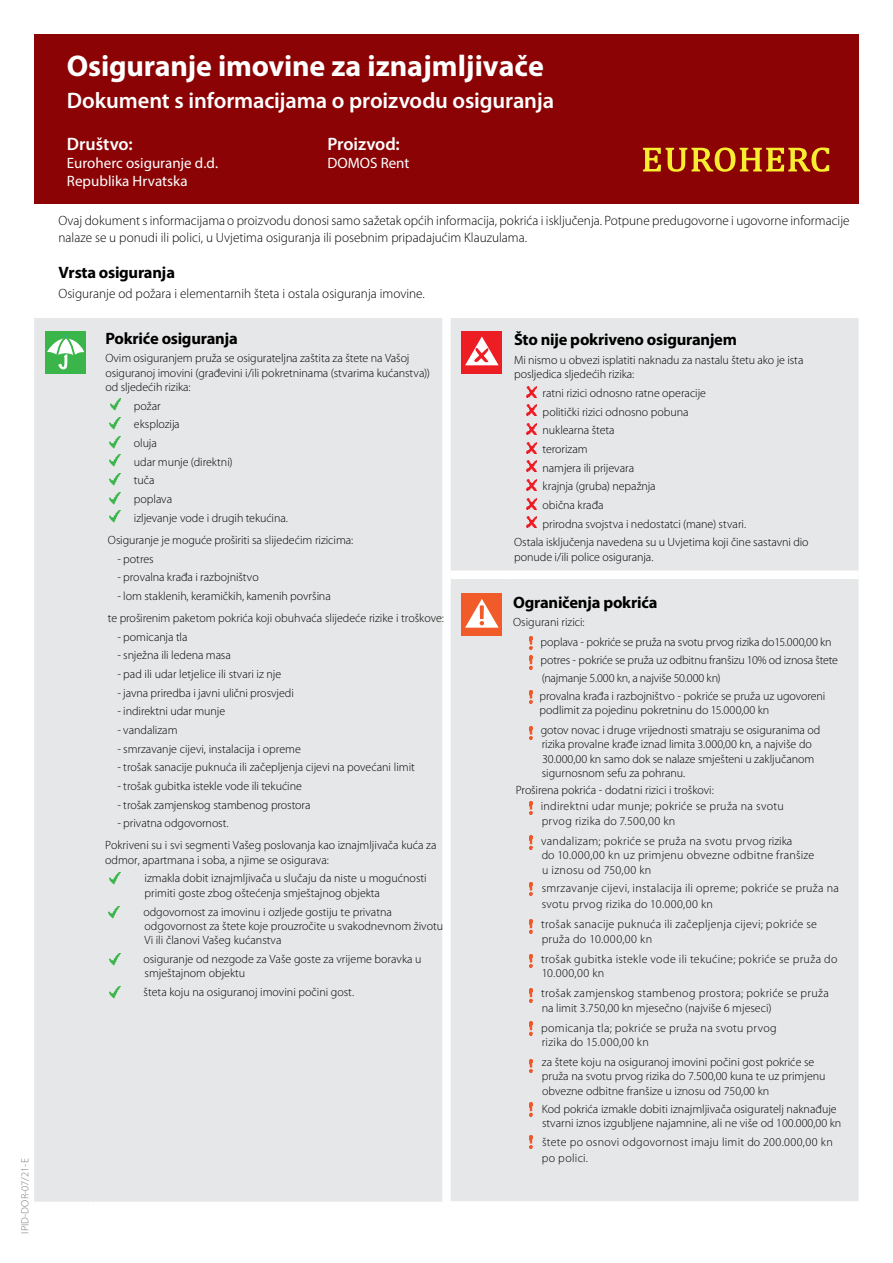
<style>
.page{position:relative;width:893px;height:1263px;background:#fff}
.page>*{position:absolute;margin:0;border:0;box-sizing:border-box;transform-origin:0 0}
.t1{font:700 30px "Myriad Pro";letter-spacing:-.005em;color:#fff}
.t2{font:600 22.5px "Myriad Pro";letter-spacing:-.01em;color:#fff}
.t3{font:600 18px "Myriad Pro";letter-spacing:-.005em;color:#fff}
.t4{font:700 16.5px "Myriad Pro";letter-spacing:-.015em;color:#000}
.t5{font:15px/18px "Myriad Pro";color:#fff}
.t6{font:300 13.5px/16.2px "Myriad Pro";color:#000}
.t7{font:300 12px/14.4px "Myriad Pro";color:#000}
.t8{font:300 12px/14.4px "Myriad Pro";letter-spacing:.03em;color:#000}
.t9{font:300 12px/16.6px "Myriad Pro";letter-spacing:.025em;color:#000}
.t10{font:300 12px/14.4px "Myriad Pro";letter-spacing:.02em;color:#000}
.t11{font:300 10.5px "Myriad Pro";letter-spacing:-.005em;color:#77787b}
</style>
<div class="page">
<div style="left:34px;top:34px;width:825px;height:170px;background:#8b0304"></div>
<div style="left:34px;top:318px;width:408px;height:884px;background:#e6e7e8"></div>
<div style="left:45px;top:331px;width:41px;height:42px;background:#39b54a"></div>
<svg style="left:47px;top:334px;width:37px;height:35px"></svg>
<svg style="left:111px;top:399px;width:10px;height:12px"></svg>
<svg style="left:110px;top:417px;width:11px;height:12px"></svg>
<svg style="left:110px;top:436px;width:11px;height:12px"></svg>
<svg style="left:110px;top:455px;width:11px;height:12px"></svg>
<svg style="left:110px;top:473px;width:11px;height:12px"></svg>
<svg style="left:110px;top:492px;width:11px;height:12px"></svg>
<svg style="left:110px;top:511px;width:11px;height:12px"></svg>
<svg style="left:643px;top:147px;width:186px;height:25px"></svg>
<div style="left:451px;top:579px;width:407px;height:622px;background:#e6e7e8"></div>
<div style="left:461px;top:593px;width:41px;height:43px;background:#f15a29"></div>
<svg style="left:465px;top:599px;width:34px;height:29px"></svg>
<div style="left:451px;top:318px;width:407px;height:252px;background:#e6e7e8"></div>
<div style="left:461px;top:331px;width:41px;height:42px;background:#ed1d24"></div>
<svg style="left:465px;top:336px;width:34px;height:29px"></svg>
<svg style="left:526px;top:386px;width:11px;height:11px"></svg>
<svg style="left:526px;top:405px;width:11px;height:11px"></svg>
<svg style="left:526px;top:424px;width:11px;height:10px"></svg>
<svg style="left:526px;top:442px;width:11px;height:11px"></svg>
<svg style="left:526px;top:461px;width:11px;height:11px"></svg>
<svg style="left:526px;top:479px;width:11px;height:11px"></svg>
<svg style="left:526px;top:498px;width:11px;height:11px"></svg>
<svg style="left:526px;top:517px;width:11px;height:11px"></svg>
<svg style="left:529px;top:1103px;width:4px;height:13px"></svg>
<img style="left:529px;top:1135px;width:4px;height:14px">
<img style="left:529px;top:1059px;width:4px;height:14px">
<svg style="left:529px;top:1022px;width:4px;height:13px"></svg>
<svg style="left:529px;top:989px;width:4px;height:13px"></svg>
<img style="left:529px;top:954px;width:4px;height:14px">
<svg style="left:529px;top:920px;width:4px;height:13px"></svg>
<img style="left:529px;top:882px;width:4px;height:14px">
<svg style="left:529px;top:836px;width:4px;height:13px"></svg>
<img style="left:529px;top:801px;width:4px;height:14px">
<img style="left:529px;top:726px;width:4px;height:14px">
<img style="left:529px;top:690px;width:4px;height:14px">
<img style="left:529px;top:636px;width:4px;height:14px">
<svg style="left:110px;top:872px;width:11px;height:12px"></svg>
<svg style="left:109px;top:907px;width:11px;height:12px"></svg>
<svg style="left:110px;top:953px;width:11px;height:12px"></svg>
<svg style="left:110px;top:986px;width:11px;height:12px"></svg>
<svg style="left:529px;top:656px;width:4px;height:13px"></svg>
<p class="t11" style="left:19px;top:1233px;width:77px;rotate:-90deg">IPID-DOR-07/21-E</p>
<h1 class="t1" style="left:67px;top:46px;width:478px">Osiguranje imovine za iznajmljivače</h1>
<h2 class="t2" style="left:67px;top:86px;width:489px">Dokument s informacijama o proizvodu osiguranja</h2>
<h3 class="t3" style="left:67px;top:132px;width:67px">Društvo:</h3>
<p class="t5" style="left:67px;top:154px;width:153px">Euroherc osiguranje d.d.<br>Republika Hrvatska</p>
<h3 class="t3" style="left:327px;top:132px;width:74px">Proizvod:</h3>
<p class="t5" style="left:327px;top:154px;width:84px">DOMOS Rent</p>
<p class="t6" style="left:59px;top:213px;width:792px">Ovaj dokument s informacijama o proizvodu donosi samo sažetak općih informacija, pokrića i isključenja. Potpune predugovorne i ugovorne informacije nalaze se u ponudi ili polici, u Uvjetima osiguranja ili posebnim pripadajućim Klauzulama.</p>
<h3 class="t4" style="left:59px;top:262px;width:118px">Vrsta osiguranja</h3>
<p class="t6" style="left:59px;top:285px;width:368px">Osiguranje od požara i elementarnih šteta i ostala osiguranja imovine.</p>
<h3 class="t4" style="left:105px;top:327px;width:134px">Pokriće osiguranja</h3>
<p class="t7" style="left:105px;top:351px;width:326px">Ovim osiguranjem pruža se osigurateljna zaštita za štete na Vašoj osiguranoj imovini (građevini i/ili pokretninama (stvarima kućanstva)) od sljedećih rizika:</p>
<p class="t7" style="left:134px;top:396px;width:156px;line-height:18.6px">požar<br>eksplozija<br>oluja<br>udar munje (direktni)<br>tuča<br>poplava<br>izljevanje vode i drugih tekućina.</p>
<p class="t7" style="left:108px;top:533px;width:247px">Osiguranje je moguće proširiti sa slijedećim rizicima:</p>
<p class="t7" style="left:117px;top:551px;width:38px">- potres</p>
<p class="t7" style="left:117px;top:570px;width:143px">- provalna krađa i razbojništvo</p>
<p class="t7" style="left:108px;top:585px;width:338px;line-height:22.2px;text-indent:9px">- lom staklenih, keramičkih, kamenih površina<br>te proširenim paketom pokrića koji obuhvaća slijedeće rizike i troškove:</p>
<p class="t7" style="left:117px;top:629px;width:72px">- pomicanja tla</p>
<p class="t7" style="left:117px;top:648px;width:115px">- snježna ili ledena masa</p>
<p class="t7" style="left:117px;top:667px;width:165px">- pad ili udar letjelice ili stvari iz nje</p>
<p class="t7" style="left:117px;top:685px;width:178px">- javna priredba i javni ulični prosvjedi</p>
<p class="t7" style="left:117px;top:704px;width:109px">- indirektni udar munje</p>
<p class="t7" style="left:117px;top:723px;width:62px">- vandalizam</p>
<p class="t7" style="left:117px;top:741px;width:185px">- smrzavanje cijevi, instalacija i opreme</p>
<p class="t7" style="left:117px;top:760px;width:299px">- trošak sanacije puknuća ili začepljenja cijevi na povećani limit</p>
<p class="t7" style="left:117px;top:779px;width:186px">- trošak gubitka istekle vode ili tekućine</p>
<p class="t7" style="left:117px;top:797px;width:195px">- trošak zamjenskog stambenog prostora</p>
<p class="t7" style="left:105px;top:812px;width:333px;line-height:22.2px;text-indent:12px">- privatna odgovornost.<br>Pokriveni su i svi segmenti Vašeg poslovanja kao iznajmljivača kuća za</p>
<p class="t7" style="left:145px;top:850px;width:284px;line-height:18.5px;text-indent:-39px">odmor, apartmana i soba, a njime se osigurava:<br>izmakla dobit iznajmljivača u slučaju da niste u mogućnosti</p>
<p class="t7" style="left:143px;top:883px;width:250px;line-height:18.6px">primiti goste zbog oštećenja smještajnog objekta odgovornost za imovinu i ozljede gostiju te privatna</p>
<p class="t7" style="left:145px;top:919px;width:300px">odgovornost za štete koje prouzročite u svakodnevnom životu<br>Vi ili članovi Vašeg kućanstva</p>
<p class="t7" style="left:143px;top:952px;width:280px">osiguranje od nezgode za Vaše goste za vrijeme boravka u smještajnom objektu</p>
<p class="t7" style="left:144px;top:985px;width:212px">šteta koju na osiguranoj imovini počini gost.</p>
<h3 class="t4" style="left:514px;top:329px;width:224px">Što nije pokriveno osiguranjem</h3>
<p class="t7" style="left:514px;top:353px;width:291px">Mi nismo u obvezi isplatiti naknadu za nastalu štetu ako je ista posljedica sljedećih rizika:</p>
<p class="t7" style="left:543px;top:386px;width:165px">ratni rizici odnosno ratne operacije</p>
<p class="t7" style="left:543px;top:404px;width:147px">politički rizici odnosno pobuna</p>
<p class="t7" style="left:543px;top:423px;width:74px">nuklearna šteta</p>
<p class="t7" style="left:543px;top:442px;width:47px">terorizam</p>
<p class="t7" style="left:543px;top:460px;width:93px">namjera ili prijevara</p>
<p class="t7" style="left:543px;top:479px;width:115px">krajnja (gruba) nepažnja</p>
<p class="t7" style="left:543px;top:498px;width:62px">obična krađa</p>
<p class="t7" style="left:543px;top:516px;width:205px">prirodna svojstva i nedostatci (mane) stvari.</p>
<p class="t7" style="left:514px;top:535px;width:296px">Ostala isključenja navedena su u Uvjetima koji čine sastavni dio</p>
<p class="t7" style="left:514px;top:549px;width:141px">ponude i/ili police osiguranja.</p>
<h3 class="t4" style="left:513px;top:591px;width:146px">Ograničenja pokrića</h3>
<p class="t7" style="left:541px;top:612px;width:293px;line-height:20px;text-indent:-27px">Osigurani rizici:<br>poplava - pokriće se pruža na svotu prvog rizika do15.000,00 kn</p>
<p class="t7" style="left:539px;top:651px;width:300px;line-height:17.9px">potres - pokriće se pruža uz odbitnu franšizu 10% od iznosa štete (najmanje 5.000 kn, a najviše 50.000 kn)<br>provalna krađa i razbojništvo - pokriće se pruža uz ugovoreni</p>
<p class="t7" style="left:539px;top:700px;width:282px;line-height:20px">podlimit za pojedinu pokretninu do 15.000,00 kn<br>gotov novac i druge vrijednosti smatraju se osiguranima od</p>
<p class="t7" style="left:542px;top:737px;width:274px">rizika provalne krađe iznad limita 3.000,00 kn, a najviše do<br>30.000,00 kn samo dok se nalaze smješteni u zaključanom sigurnosnom sefu za pohranu.</p>
<p class="t7" style="left:541px;top:782px;width:244px;line-height:16px;text-indent:-25px">Proširena pokrića - dodatni rizici i troškovi:<br>indirektni udar munje; pokriće se pruža na svotu</p>
<p class="t8" style="left:541px;top:811px;width:253px;line-height:20px">prvog rizika do 7.500,00 kn<br>vandalizam; pokriće se pruža na svotu prvog rizika</p>
<p class="t8" style="left:542px;top:848px;width:274px">do 10.000,00 kn uz primjenu obvezne odbitne franšize u iznosu od 750,00 kn</p>
<p class="t9" style="left:542px;top:879px;width:299px">smrzavanje cijevi, instalacija ili opreme; pokriće se pruža na svotu prvog rizika do 10.000,00 kn</p>
<p class="t9" style="left:541px;top:917px;width:277px;line-height:14.4px">trošak sanacije puknuća ili začepljenja cijevi; pokriće se pruža do 10.000,00 kn</p>
<p class="t8" style="left:541px;top:951px;width:298px">trošak gubitka istekle vode ili tekućine; pokriće se pruža do<br>10.000,00 kn</p>
<p class="t10" style="left:541px;top:986px;width:289px">trošak zamjenskog stambenog prostora; pokriće se pruža na limit 3.750,00 kn mjesečno (najviše 6 mjeseci)</p>
<p class="t8" style="left:541px;top:1020px;width:237px">pomicanja tla; pokriće se pruža na svotu prvog rizika do 15.000,00 kn</p>
<p class="t7" style="left:542px;top:1055px;width:285px">za štete koju na osiguranoj imovini počini gost pokriće se pruža na svotu prvog rizika do 7.500,00 kuna te uz primjenu obvezne odbitne franšize u iznosu od 750,00 kn</p>
<p class="t7" style="left:542px;top:1101px;width:301px">Kod pokrića izmakle dobiti iznajmljivača osiguratelj naknađuje stvarni iznos izgubljene najamnine, ali ne više od 100.000,00 kn</p>
<p class="t9" style="left:542px;top:1133px;width:293px;line-height:16.2px">štete po osnovi odgovornost imaju limit do 200.000,00 kn po polici.</p>
</div>
